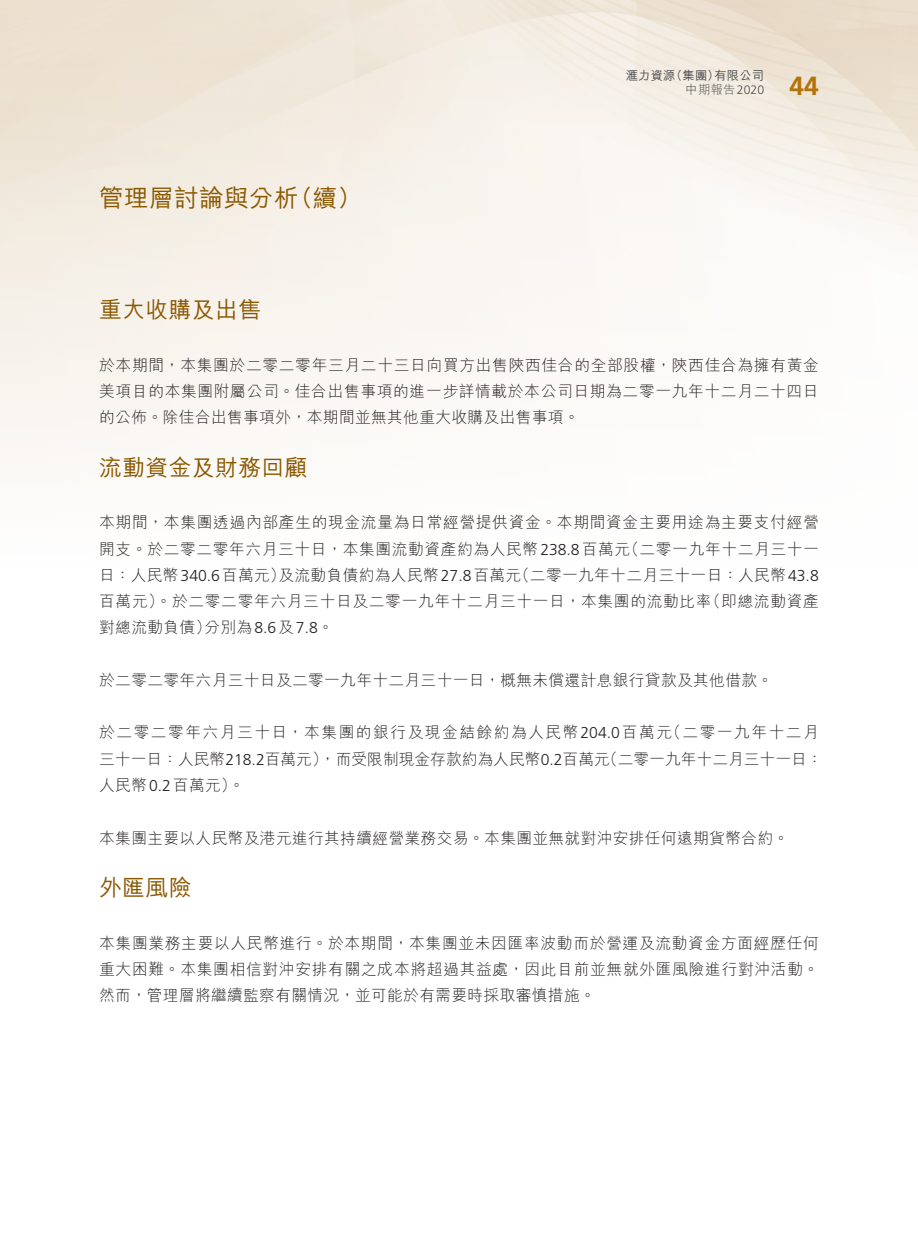
<style>
.page{position:relative;width:918px;height:1241px;background:#fff}
.page>*{position:absolute;margin:0;border:0;box-sizing:border-box;transform-origin:0 0}
.t1{font:700 26.25px "Frutiger LT Std";color:#b2730b}
.t2{font:500 24.5px "M Hei HK";letter-spacing:.02em;color:#8b5800}
._01_H1{font:500 22.75px "M Hei HK";letter-spacing:.02em;color:#8b5800}
._00_txt{font:300 15.75px/26.2px "M Hei HK";letter-spacing:.02em;color:#231f20;text-align:justify}
._00_txt-2{font:300 15.75px/26.2px "M Hei HK";letter-spacing:.04em;color:#231f20}
._00_txt-3{font:300 15.75px/26.2px "M Hei HK";letter-spacing:.095em;color:#231f20}
._00_txt-4{font:300 15.75px/26.2px "M Hei HK";color:#231f20}
.t3{font:500 12.25px "M Hei HK";letter-spacing:.02em;color:#4b4c4d}
.t4{font:300 12.25px "M Hei HK";color:#4b4c4d}
.s1{font-family:"Frutiger LT Std"}
</style>
<div class="page">
<h2 class="t2" style="left:99px;top:180px;width:201px">管理層討論與分析</h2>
<h2 class="t2" style="left:288px;top:180px;width:75px">（續(</h2>
<p class="t3" style="left:670px;top:66px;width:51px">（集團）</p>
<p class="t3" style="left:714px;top:66px;width:51px">有限公司</p>
<p class="t3" style="left:625px;top:66px;width:51px">滙力資源</p>
<p class="t4" style="left:685px;top:83px;width:80px">中期報告<span class="s1">2020</span></p>
<h1 class="t1" style="left:789px;top:70px;width:31px">44</h1>
<p class="_01_H1" style="left:99px;top:293px;width:163px">重大收購及出售</p>
<p class="_00_txt" style="left:99px;top:351px;width:721px">於本期間，本集團於二零二零年三月二十三日向買方出售陝西佳合的全部股權，陝西佳合為擁有黃金美項目的本集團附屬公司。佳合出售事項的進一步詳情載於本公司日期為二零一九年十二月二十四日的公佈。除佳合出售事項外，本期間並無其他重大收購及出售事項。</p>
<p class="_01_H1" style="left:99px;top:451px;width:210px">流動資金及財務回顧</p>
<p class="_00_txt-2" style="left:99px;top:509px;width:721px;text-align:right">本期間，本集團透過內部產生的現金流量為日常經營提供資金。本期間資金主要用途為主要支付經營（二零一九年十二月三十一</p>
<p class="_00_txt-2" style="left:514px;top:535px;width:306px;text-indent:-415px">開支。於二零二零年六月三十日，本集團流動資產約為人民幣<span class="s1">238.8</span>百萬元<br>（二零一九年十二月三十一日：人民幣<span class="s1">43.8</span></p>
<p class="_00_txt" style="left:99px;top:561px;width:188px">日：人民幣<span class="s1">340.6</span>百萬元）</p>
<p class="_00_txt" style="left:278px;top:561px;width:244px">及流動負債約為人民幣<span class="s1">27.8</span>百萬元</p>
<p class="_00_txt-2" style="left:204px;top:588px;width:509px;text-indent:-105px">百萬元）。於二零二零年六月三十日及二零一九年十二月三十一日，本集團的流動比率分別為<span class="s1">8.6</span>及<span class="s1">7.8</span>。</p>
<p class="_00_txt" style="left:705px;top:588px;width:115px">（即總流動資產</p>
<p class="_00_txt" style="left:99px;top:614px;width:113px">對總流動負債）</p>
<p class="_00_txt" style="left:99px;top:666px;width:675px">於二零二零年六月三十日及二零一九年十二月三十一日，概無未償還計息銀行貸款及其他借款。</p>
<p class="_00_txt-3" style="left:665px;top:719px;width:155px">（二零一九年十二月</p>
<p class="_00_txt-3" style="left:602px;top:719px;width:222px;text-indent:-503px">於二零二零年六月三十日，本集團的銀行及現金結餘約為人民幣<span class="s1">204.0</span>百萬元<br>（二零一九年十二月三十一日：</p>
<p class="_00_txt-4" style="left:99px;top:745px;width:512px">三十一日：人民幣<span class="s1">218.2</span>百萬元，）而受限制現金存款約為人民幣<span class="s1">0.2</span>百萬元人民幣<span class="s1">0.2</span>百萬元。(</p>
<p class="_00_txt" style="left:99px;top:824px;width:691px">本集團主要以人民幣及港元進行其持續經營業務交易。本集團並無就對沖安排任何遠期貨幣合約。</p>
<p class="_01_H1" style="left:99px;top:871px;width:94px">外匯風險</p>
<p class="_00_txt" style="left:99px;top:929px;width:721px">本集團業務主要以人民幣進行。於本期間，本集團並未因匯率波動而於營運及流動資金方面經歷任何重大困難。本集團相信對沖安排有關之成本將超過其益處，因此目前並無就外匯風險進行對沖活動。然而，管理層將繼續監察有關情況，並可能於有需要時採取審慎措施。</p>
</div>
